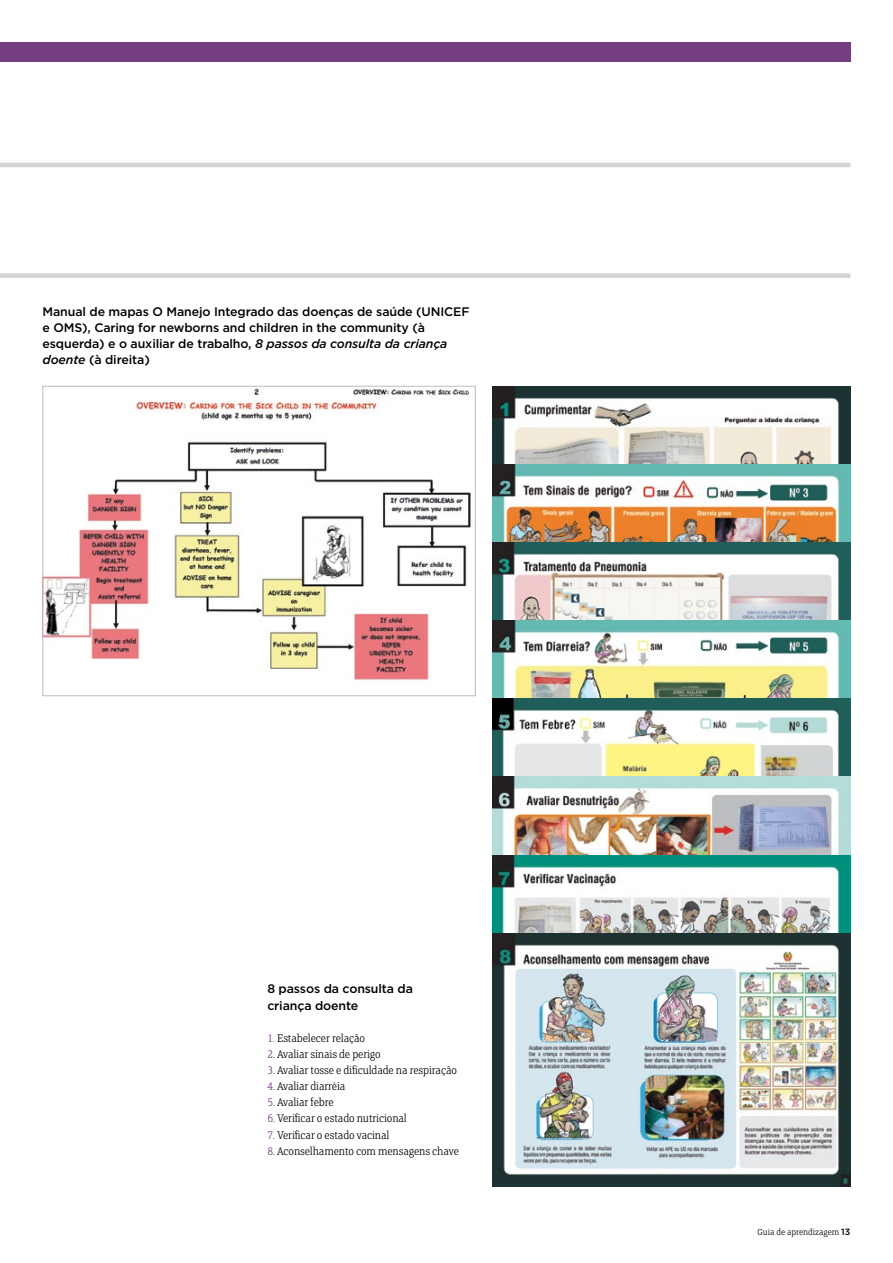
<style>
.page{position:relative;width:893px;height:1263px;background:#fff}
.page>*{position:absolute;margin:0;border:0;box-sizing:border-box;transform-origin:0 0}
.t1{font:500 12.3px/16px "Gotham";letter-spacing:-.01em;color:#000}
.t2{font:300 12.3px "FS Clerkenwell";letter-spacing:-.01em;color:#000}
.t3{font:300 9.75px "FS Clerkenwell";color:#000}
.s1{font-style:italic}
.s2{color:#743e81}
.s3{font-family:"Gotham";font-weight:500;font-size:9px}
</style>
<div class="page">
<div style="left:0;top:43px;width:850px;height:19px;background:#743e81"></div>
<img style="left:493px;top:386px;width:357px;height:78px">
<img style="left:492px;top:464px;width:358px;height:78px">
<img style="left:492px;top:542px;width:358px;height:157px">
<img style="left:493px;top:621px;width:357px;height:78px">
<img style="left:492px;top:699px;width:358px;height:78px">
<img style="left:492px;top:777px;width:358px;height:78px">
<img style="left:492px;top:855px;width:358px;height:78px">
<img style="left:492px;top:933px;width:358px;height:254px">
<img style="left:44px;top:388px;width:427px;height:292px">
<div style="left:42px;top:386px;width:434px;height:310px;border:1px solid #bdbdbc"></div>
<hr style="left:0;top:163px;width:850px;height:4px;background:#d5d4d3">
<div style="left:0;top:273px;width:850px;height:5px;background:#d5d4d3"></div>
<p class="t1" style="left:43px;top:303px;width:428px">Manual de mapas O Manejo Integrado das doenças de saúde (UNICEF e OMS), Caring for newborns and children in the community (à esquerda) e o auxiliar de trabalho, <span class="s1">8 passos da consulta da criança doente</span> (à direita)</p>
<p class="t1" style="left:267px;top:981px;width:147px">8 passos da consulta da criança doente</p>
<p class="t2" style="left:267px;top:1031px;width:99px"><span class="s2">1.</span> Estabelecer relação</p>
<p class="t2" style="left:267px;top:1047px;width:115px"><span class="s2">2.</span> Avaliar sinais de perigo</p>
<p class="t2" style="left:267px;top:1063px;width:191px"><span class="s2">3.</span> Avaliar tosse e dificuldade na respiração</p>
<p class="t2" style="left:267px;top:1079px;width:80px"><span class="s2">4.</span> Avaliar diarréia</p>
<p class="t2" style="left:267px;top:1095px;width:68px"><span class="s2">5.</span> Avaliar febre</p>
<p class="t2" style="left:267px;top:1112px;width:141px"><span class="s2">6.</span> Verificar o estado nutricional</p>
<p class="t2" style="left:267px;top:1128px;width:124px"><span class="s2">7.</span> Verificar o estado vacinal</p>
<p class="t2" style="left:267px;top:1144px;width:193px"><span class="s2">8.</span> Aconselhamento com mensagens chave</p>
<p class="t3" style="left:758px;top:1227px;width:94px">Guia de aprendizagem <span class="s3">13</span></p>
</div>
